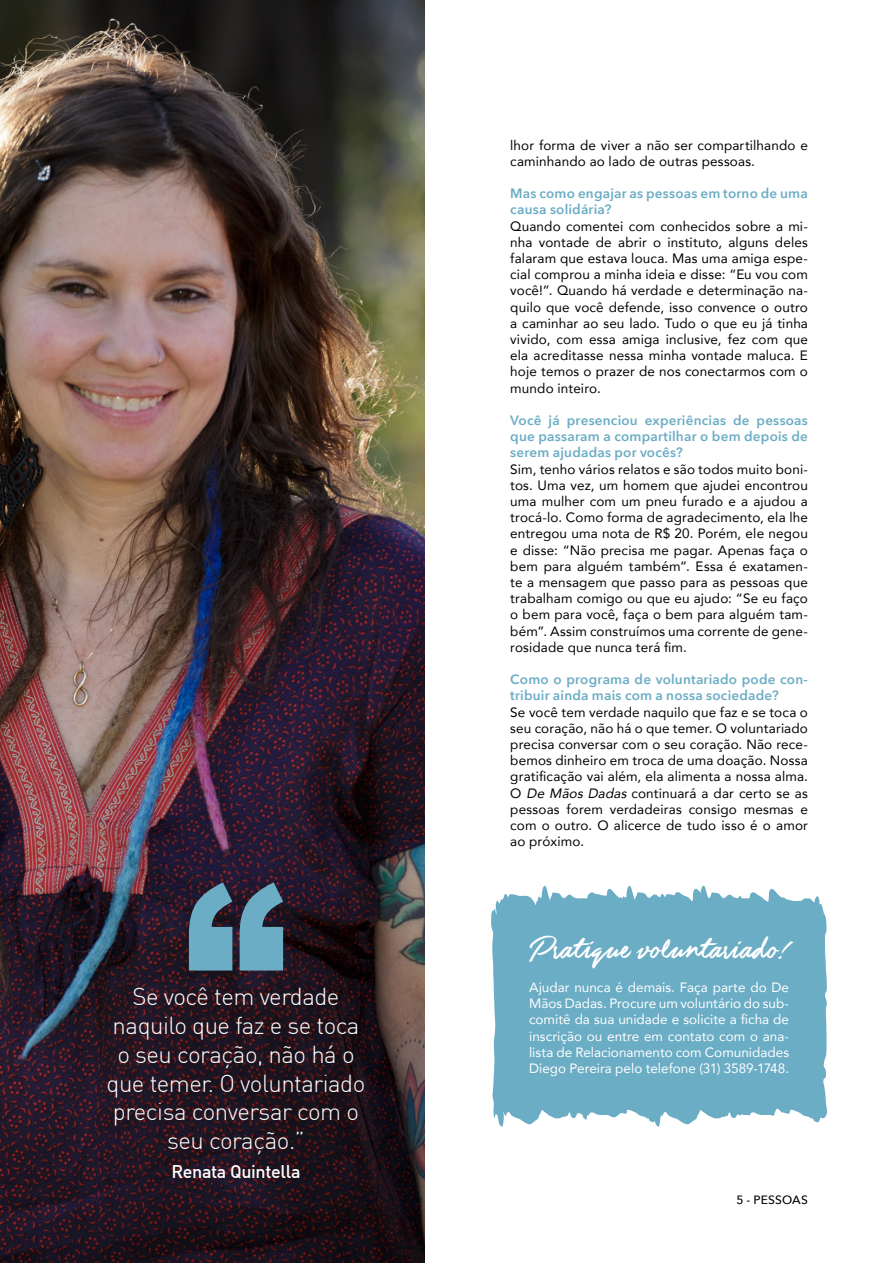
<style>
.page{position:relative;width:893px;height:1263px;background:#fff}
.page>*{position:absolute;margin:0;border:0;box-sizing:border-box;transform-origin:0 0}
.t1{font:36px "Guld Script PERSONALUSEONLY";color:#fff}
.t2{font:300 24px/28.8px "DIN";letter-spacing:-.02em;color:#fff;text-align:center}
.t3{font:500 18px "DIN";letter-spacing:-.02em;color:#fff}
.t4{font:13.5px/16.2px "Avenir";letter-spacing:.01em;color:#000;text-align:justify}
.t5{font:600 13.5px/16.2px "Avenir Next";letter-spacing:.015em;color:#6badc5}
.t6{font:13.5px/16.2px "Avenir";color:#fff;text-align:justify}
.t7{font:500 12px "Avenir Next";letter-spacing:.01em;color:#000}
.s1{font-style:italic}
</style>
<div class="page">
<img style="left:0;top:0;width:425px;height:1263px">
<svg style="left:189px;top:882px;width:94px;height:88px;background:#578095"></svg>
<svg style="left:491px;top:886px;width:336px;height:241px;background:#79b4ca"></svg>
<h2 class="t2" style="left:107px;top:982px;width:260px">Se você tem verdade naquilo que faz e se toca o seu coração, não há o que temer. O voluntariado precisa conversar com o seu coração.”</h2>
<h3 class="t3" style="left:171px;top:1160px;width:131px">Renata Quintella</h3>
<p class="t4" style="left:510px;top:136px;width:299px">lhor forma de viver a não ser compartilhando e caminhando ao lado de outras pessoas.</p>
<p class="t5" style="left:510px;top:185px;width:299px">Mas como engajar as pessoas em torno de uma causa solidária?</p>
<p class="t4" style="left:510px;top:217px;width:299px">Quando comentei com conhecidos sobre a mi&shy;nha vontade de abrir o instituto, alguns deles falaram que estava louca. Mas uma amiga espe&shy;cial comprou a minha ideia e disse: “Eu vou com você!”. Quando há verdade e determinação na&shy;quilo que você defende, isso convence o outro a caminhar ao seu lado. Tudo o que eu já tinha vivido, com essa amiga inclusive, fez com que ela acreditasse nessa minha vontade maluca. E hoje temos o prazer de nos conectarmos com o mundo inteiro.</p>
<p class="t5" style="left:510px;top:412px;width:299px;text-align:justify">Você já presenciou experiências de pessoas que passaram a compartilhar o bem depois de serem ajudadas por vocês?</p>
<p class="t4" style="left:510px;top:460px;width:299px">Sim, tenho vários relatos e são todos muito boni&shy;tos. Uma vez, um homem que ajudei encontrou uma mulher com um pneu furado e a ajudou a trocá-lo. Como forma de agradecimento, ela lhe entregou uma nota de R$ 20. Porém, ele negou e disse: “Não precisa me pagar. Apenas faça o bem para alguém também”. Essa é exatamen&shy;te a mensagem que passo para as pessoas que trabalham comigo ou que eu ajudo: “Se eu faço o bem para você, faça o bem para alguém tam&shy;bém”. Assim construímos uma corrente de gene&shy;rosidade que nunca terá fim.</p>
<p class="t5" style="left:510px;top:671px;width:299px">Como o programa de voluntariado pode con&shy;tribuir ainda mais com a nossa sociedade?</p>
<p class="t4" style="left:510px;top:703px;width:299px">Se você tem verdade naquilo que faz e se toca o seu coração, não há o que temer. O voluntariado precisa conversar com o seu coração. Não rece&shy;bemos dinheiro em troca de uma doação. Nossa gratificação vai além, ela alimenta a nossa alma.<br>O <span class="s1">De Mãos Dadas</span> continuará a dar certo se as pessoas forem verdadeiras consigo mesmas e com o outro. O alicerce de tudo isso é o amor ao próximo.</p>
<h1 class="t1" style="left:529px;top:928px;width:260px">Pratique voluntariado!</h1>
<p class="t6" style="left:529px;top:979px;width:261px">Ajudar nunca é demais. Faça parte do De Mãos Dadas. Procure um voluntário do sub&shy;comitê da sua unidade e solicite a ficha de inscrição ou entre em contato com o ana&shy;lista de Relacionamento com Comunidades Diego Pereira pelo telefone (31) 3589-1748.</p>
<p class="t7" style="left:736px;top:1189px;width:73px">5 - PESSOAS</p>
</div>
